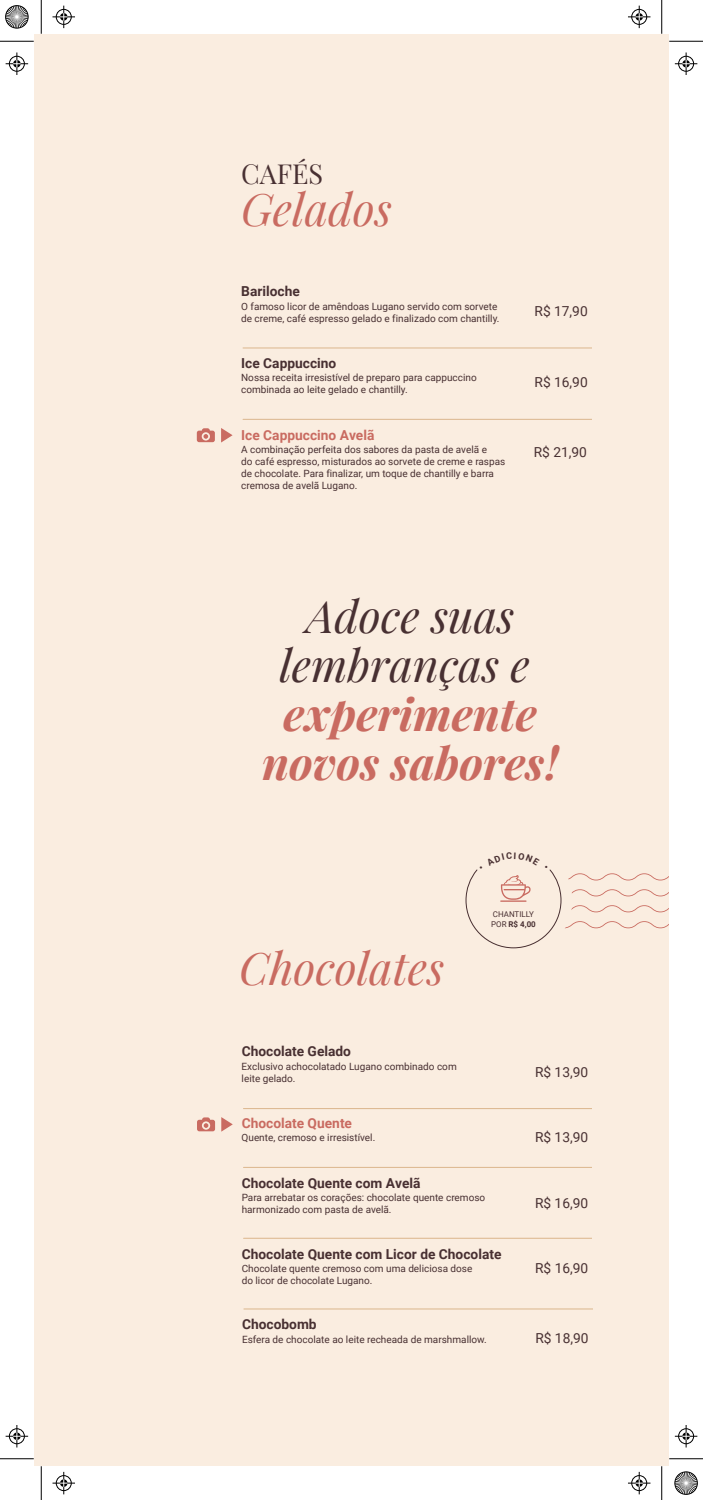
<style>
.page{position:relative;width:703px;height:1500px;background:#fff}
.page>*{position:absolute;margin:0;border:0;box-sizing:border-box;transform-origin:0 0}
.t1{font:italic 700 45px/49px "Playfair Display";color:#c96b61;text-align:center}
.t2{font:italic 45px/49px "Playfair Display";color:#483032;text-align:center}
.t3{font:italic 45px "Playfair Display";color:#c96b61}
.t4{font:27px "Playfair Display";color:#483032}
.t5{font:700 13.75px "Roboto";color:#483032}
.t6{font:13.75px "Roboto";color:#483032}
.t7{font:700 13.75px "Roboto";color:#c96b61}
.t8{font:10px/12px "Roboto";color:#483032}
.t9{font:8px/9.6px "Roboto";color:#482f31}
.s1{font-weight:700}
</style>
<div class="page">
<div style="left:34px;top:34px;width:635px;height:1432px;background:#faede0"></div>
<hr style="left:243px;top:348px;width:348px;height:1px;background:#c69155">
<hr style="left:243px;top:419px;width:348px;height:1px;background:#c69155">
<hr style="left:243px;top:1108px;width:348px;height:1px;background:#c69054">
<hr style="left:243px;top:1167px;width:349px;height:1px;background:#c69054">
<hr style="left:243px;top:1238px;width:349px;height:1px;background:#c69054">
<svg style="left:221px;top:428px;width:12px;height:15px"></svg>
<svg style="left:197px;top:428px;width:18px;height:14px"></svg>
<svg style="left:221px;top:1117px;width:12px;height:15px"></svg>
<svg style="left:197px;top:1117px;width:18px;height:14px"></svg>
<hr style="left:244px;top:1309px;width:348px;height:1px;background:#c69054">
<hr style="left:0;top:41px;width:34px;height:1px;background:#000">
<hr style="left:669px;top:41px;width:34px;height:1px;background:#000">
<hr style="left:0;top:1459px;width:34px;height:1px;background:#000">
<hr style="left:669px;top:1459px;width:34px;height:1px;background:#000">
<hr style="left:41px;top:0;width:1px;height:34px;background:#000">
<hr style="left:41px;top:1466px;width:1px;height:34px;background:#000">
<hr style="left:661px;top:0;width:1px;height:34px;background:#000">
<hr style="left:661px;top:1466px;width:1px;height:34px;background:#000">
<svg style="left:52px;top:6px;width:23px;height:22px"></svg>
<svg style="left:628px;top:6px;width:22px;height:22px"></svg>
<svg style="left:52px;top:1472px;width:23px;height:22px"></svg>
<svg style="left:628px;top:1472px;width:22px;height:22px"></svg>
<svg style="left:6px;top:53px;width:22px;height:22px"></svg>
<svg style="left:6px;top:1425px;width:22px;height:23px"></svg>
<svg style="left:675px;top:53px;width:22px;height:22px"></svg>
<svg style="left:675px;top:1425px;width:22px;height:23px"></svg>
<svg style="left:5px;top:5px;width:24px;height:24px"></svg>
<svg style="left:674px;top:1471px;width:24px;height:24px"></svg>
<svg style="left:465px;top:869px;width:204px;height:80px"></svg>
<h2 class="t4" style="left:241px;top:153px;width:83px">CAFÉS</h2>
<h1 class="t3" style="left:241px;top:174px;width:152px">Gelados</h1>
<h3 class="t5" style="left:241px;top:281px;width:60px">Bariloche</h3>
<p class="t8" style="left:241px;top:300px;width:260px">O famoso licor de amêndoas Lugano servido com sorvete de creme, café espresso gelado e finalizado com chantilly.</p>
<h3 class="t5" style="left:241px;top:354px;width:97px">Ice Cappuccino</h3>
<p class="t8" style="left:241px;top:372px;width:237px">Nossa receita irresistível de preparo para cappuccino combinada ao leite gelado e chantilly.</p>
<h3 class="t7" style="left:241px;top:425px;width:135px">Ice Cappuccino Avelã</h3>
<p class="t8" style="left:241px;top:443px;width:266px">A combinação perfeita dos sabores da pasta de avelã e<br>do café espresso, misturados ao sorvete de creme e raspas de chocolate. Para finalizar, um toque de chantilly e barra cremosa de avelã Lugano.</p>
<h3 class="t6" style="left:534px;top:302px;width:55px">R$ 17,90</h3>
<h3 class="t6" style="left:534px;top:372px;width:55px">R$ 16,90</h3>
<h3 class="t6" style="left:534px;top:442px;width:55px">R$ 21,90</h3>
<h1 class="t2" style="left:279px;top:588px;width:252px">Adoce suas lembranças e</h1>
<h1 class="t1" style="left:262px;top:686px;width:298px">experimente novos sabores!</h1>
<h1 class="t3" style="left:239px;top:933px;width:207px">Chocolates</h1>
<h3 class="t5" style="left:242px;top:1041px;width:111px">Chocolate Gelado</h3>
<p class="t8" style="left:242px;top:1060px;width:217px">Exclusivo achocolatado Lugano combinado com leite gelado.</p>
<h3 class="t7" style="left:242px;top:1113px;width:112px">Chocolate Quente</h3>
<p class="t8" style="left:242px;top:1131px;width:135px">Quente, cremoso e irresistível.</p>
<h3 class="t5" style="left:242px;top:1173px;width:180px">Chocolate Quente com Avelã</h3>
<p class="t9" style="left:491px;top:909px;width:46px">CHANTILLY<br>POR <span class="s1">R$ 4,00</span></p>
<h3 class="t6" style="left:535px;top:1063px;width:55px">R$ 13,90</h3>
<h3 class="t6" style="left:535px;top:1127px;width:55px">R$ 13,90</h3>
<p class="t8" style="left:242px;top:1191px;width:245px">Para arrebatar os corações: chocolate quente cremoso harmonizado com pasta de avelã.</p>
<h3 class="t6" style="left:535px;top:1193px;width:55px">R$ 16,90</h3>
<h3 class="t5" style="left:242px;top:1244px;width:261px">Chocolate Quente com Licor de Chocolate</h3>
<p class="t8" style="left:242px;top:1262px;width:232px">Chocolate quente cremoso com uma deliciosa dose</p>
<h3 class="t6" style="left:535px;top:1258px;width:55px">R$ 16,90</h3>
<p class="t8" style="left:242px;top:1274px;width:132px">do licor de chocolate Lugano.</p>
<h3 class="t5" style="left:242px;top:1315px;width:76px">Chocobomb</h3>
<p class="t8" style="left:242px;top:1333px;width:246px">Esfera de chocolate ao leite recheada de marshmallow.</p>
<h3 class="t6" style="left:535px;top:1329px;width:55px">R$ 18,90</h3>
</div>
